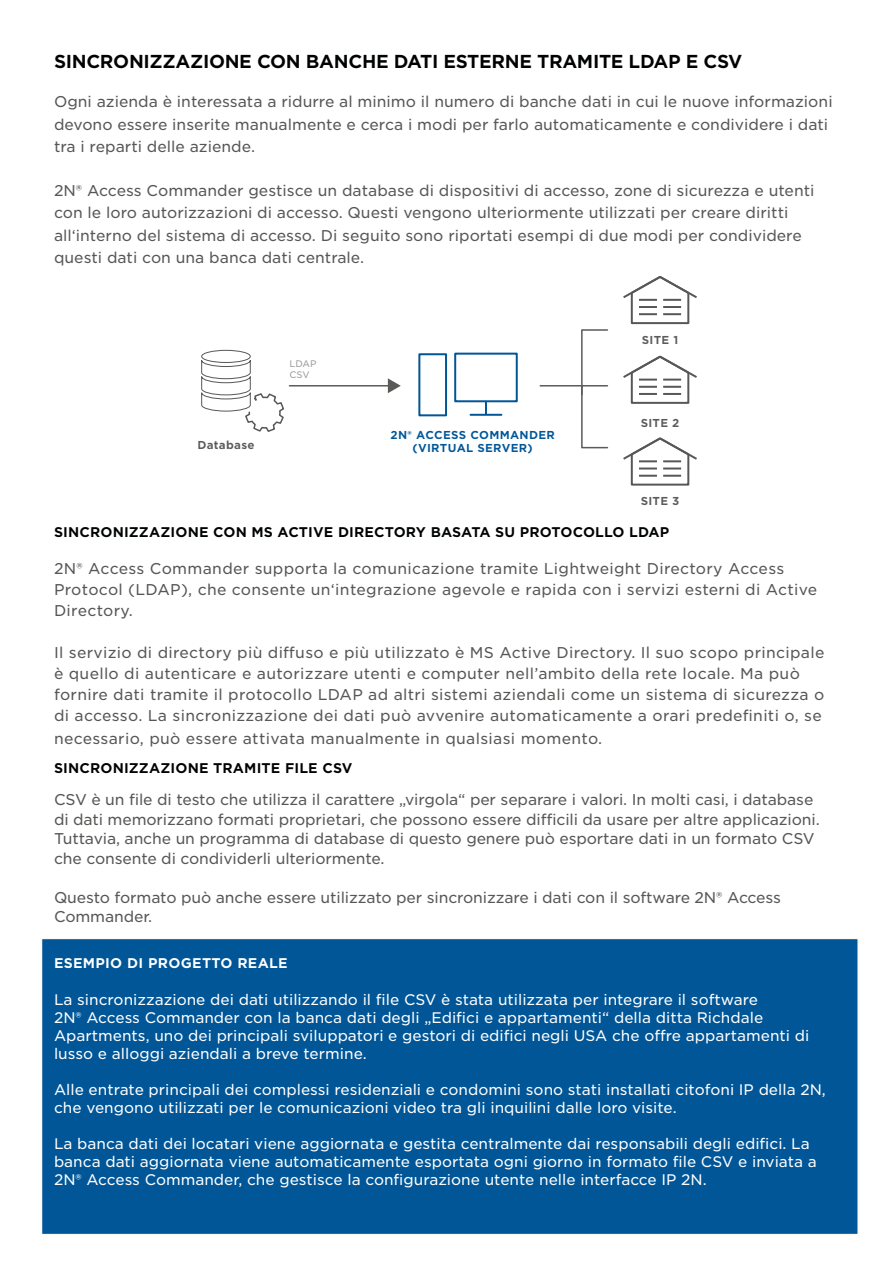
<style>
.page{position:relative;width:893px;height:1263px;background:#fff}
.page>*{position:absolute;margin:0;border:0;box-sizing:border-box;transform-origin:0 0}
.t1{font:700 18px "Gotham S Sm";letter-spacing:-.02em;color:#010202}
.t2{font:15px/22.2px "Gotham S Sm";color:#575756}
.t3{font:15px/21px "Gotham S Sm";letter-spacing:.02em;color:#575756}
.t4{font:14.7px/18px "Gotham S Sm";color:#fff}
.t5{font:700 13.5px "Gotham S Sm";letter-spacing:.01em;color:#010202}
.t6{font:700 13.5px "Gotham S Sm";letter-spacing:.02em;color:#fff}
.t7{font:700 11.1px/13.2px "Gotham S Sm";letter-spacing:.025em;color:#015799;text-align:center}
.t8{font:700 11.1px "Gotham S Sm";letter-spacing:.025em;color:#5b5b5a}
.t9{font:9.15px/10.9px "Gotham S Sm";color:#9d9d9c}
</style>
<div class="page">
<div style="left:41px;top:938px;width:818px;height:297px;background:#015698;border:2px solid #faf9f5"></div>
<div style="left:418px;top:353px;width:29px;height:63px;border:2px solid #015698"></div>
<svg style="left:485px;top:402px;width:2px;height:12px"></svg>
<hr style="left:470px;top:414px;width:31px;height:2px;background:#015698">
<div style="left:454px;top:353px;width:64px;height:49px;border:2px solid #015698"></div>
<div style="left:201px;top:350px;width:50px;height:13px;border:1px solid #575756;border-radius:50%"></div>
<svg style="left:201px;top:359px;width:83px;height:73px"></svg>
<hr style="left:289px;top:385px;width:101px;height:1px;background:#5a5a58">
<svg style="left:388px;top:378px;width:13px;height:15px"></svg>
<svg style="left:539px;top:329px;width:70px;height:120px"></svg>
<svg style="left:623px;top:276px;width:74px;height:49px"></svg>
<svg style="left:623px;top:355px;width:74px;height:49px"></svg>
<svg style="left:623px;top:437px;width:74px;height:49px"></svg>
<p class="t1" style="left:54px;top:49px;width:690px">SINCRONIZZAZIONE CON BANCHE DATI ESTERNE TRAMITE LDAP E CSV</p>
<p class="t2" style="left:54px;top:90px;width:780px">Ogni azienda è interessata a ridurre al minimo il numero di banche dati in cui le nuove informazioni devono essere inserite manualmente e cerca i modi per farlo automaticamente e condividere i dati tra i reparti delle aziende.</p>
<p class="t2" style="left:54px;top:179px;width:762px">2N® Access Commander gestisce un database di dispositivi di accesso, zone di sicurezza e utenti con le loro autorizzazioni di accesso. Questi vengono ulteriormente utilizzati per creare diritti all‘interno del sistema di accesso. Di seguito sono riportati esempi di due modi per condividere questi dati con una banca dati centrale.</p>
<p class="t8" style="left:197px;top:437px;width:59px">Database</p>
<p class="t9" style="left:289px;top:358px;width:28px">LDAP<br>CSV</p>
<p class="t7" style="left:391px;top:428px;width:166px">2N® ACCESS COMMANDER (VIRTUAL SERVER)</p>
<p class="t8" style="left:642px;top:332px;width:38px">SITE 1</p>
<p class="t8" style="left:641px;top:416px;width:40px">SITE 2</p>
<p class="t8" style="left:641px;top:493px;width:40px">SITE 3</p>
<p class="t5" style="left:54px;top:523px;width:617px">SINCRONIZZAZIONE CON MS ACTIVE DIRECTORY BASATA SU PROTOCOLLO LDAP</p>
<p class="t3" style="left:54px;top:558px;width:765px">2N® Access Commander supporta la comunicazione tramite Lightweight Directory Access<br>Protocol (LDAP), che consente un‘integrazione agevole e rapida con i servizi esterni di Active<br>Directory.</p>
<p class="t3" style="left:54px;top:642px;width:772px">Il servizio di directory più diffuso e più utilizzato è MS Active Directory. Il suo scopo principale è quello di autenticare e autorizzare utenti e computer nell’ambito della rete locale. Ma può fornire dati tramite il protocollo LDAP ad altri sistemi aziendali come un sistema di sicurezza o di accesso. La sincronizzazione dei dati può avvenire automaticamente a orari predefiniti o, se</p>
<p class="t3" style="left:54px;top:727px;width:550px">necessario, può essere attivata manualmente in qualsiasi momento.</p>
<p class="t5" style="left:54px;top:759px;width:300px">SINCRONIZZAZIONE TRAMITE FILE CSV</p>
<p class="t2" style="left:54px;top:790px;width:767px;line-height:19.5px">CSV è un file di testo che utilizza il carattere „virgola“ per separare i valori. In molti casi, i database di dati memorizzano formati proprietari, che possono essere difficili da usare per altre applicazioni.<br>Tuttavia, anche un programma di database di questo genere può esportare dati in un formato CSV che consente di condividerli ulteriormente.</p>
<p class="t2" style="left:54px;top:887px;width:728px;line-height:19.5px">Questo formato può anche essere utilizzato per sincronizzare i dati con il software 2N® Access<br>Commander.</p>
<p class="t6" style="left:54px;top:953px;width:235px">ESEMPIO DI PROGETTO REALE</p>
<p class="t4" style="left:54px;top:990px;width:757px">La sincronizzazione dei dati utilizzando il file CSV è stata utilizzata per integrare il software<br>2N® Access Commander con la banca dati degli „Edifici e appartamenti“ della ditta Richdale Apartments, uno dei principali sviluppatori e gestori di edifici negli USA che offre appartamenti di lusso e alloggi aziendali a breve termine.</p>
<p class="t4" style="left:54px;top:1080px;width:773px">Alle entrate principali dei complessi residenziali e condomini sono stati installati citofoni IP della 2N, che vengono utilizzati per le comunicazioni video tra gli inquilini dalle loro visite.</p>
<p class="t4" style="left:54px;top:1134px;width:764px">La banca dati dei locatari viene aggiornata e gestita centralmente dai responsabili degli edifici. La banca dati aggiornata viene automaticamente esportata ogni giorno in formato file CSV e inviata a<br>2N® Access Commander, che gestisce la configurazione utente nelle interfacce IP 2N.</p>
</div>
